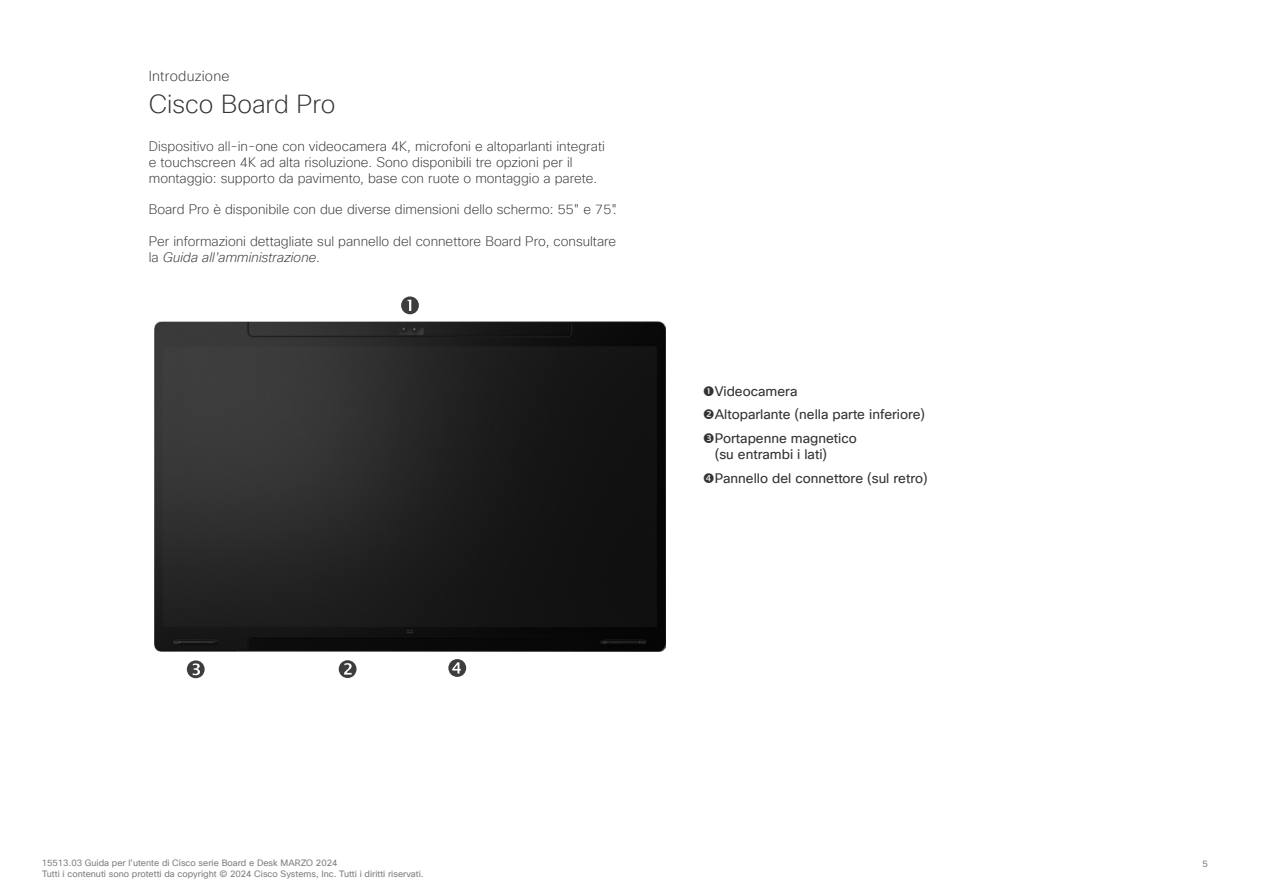
<style>
.page{position:relative;width:1263px;height:893px;background:#fff}
.page>*{position:absolute;margin:0;border:0;box-sizing:border-box;transform-origin:0 0}
.t1{font:200 25.5px "Cisco Sans TT";color:#333}
.t2{font:200 14.25px "Cisco Sans TT";letter-spacing:.015em;color:#333}
.t3{font:200 13.5px/16.2px "Cisco Sans TT";color:#333}
.t4{font:13.5px/23.7px "Cisco Sans TT";color:#333}
.t5{font:9px/10.8px "Cisco Sans TT";color:#808080}
.t6{font:9px "Cisco Sans";color:#808080}
.s1{font-family:"Cisco Sans";color:#3a3b3c}
.s2{font-style:italic}
</style>
<div class="page">
<img style="left:155px;top:322px;width:510px;height:329px">
<svg style="left:401px;top:296px;width:18px;height:18px"></svg>
<svg style="left:448px;top:659px;width:18px;height:18px"></svg>
<svg style="left:187px;top:660px;width:18px;height:18px"></svg>
<svg style="left:339px;top:660px;width:17px;height:18px"></svg>
<p class="t2" style="left:149px;top:67px;width:82px">Introduzione</p>
<h1 class="t1" style="left:149px;top:87px;width:188px">Cisco Board Pro</h1>
<p class="t3" style="left:149px;top:139px;width:458px"><span class="s1">Dispositivo all</span>-in-one con videocamera 4K, microfoni e altoparlanti integrati e touchscreen 4K ad alta risoluzione. Sono disponibili tre opzioni per il montaggio: supporto da pavimento, base con ruote o montaggio a parete.</p>
<p class="t3" style="left:149px;top:202px;width:470px">Board Pro è disponibile con due diverse dimensioni dello schermo: 55" e 75".</p>
<p class="t3" style="left:149px;top:233px;width:469px">Per informazioni dettagliate sul pannello del connettore Board Pro, consultare la <span class="s2">Guida all'amministrazione</span>.</p>
<p class="t4" style="left:715px;top:379px;width:212px">Videocamera<br>Altoparlante (nella parte inferiore)<br>Portapenne magnetico</p>
<p class="t4" style="left:715px;top:443px;width:214px">(su entrambi i lati)<br>Pannello del connettore (sul retro)</p>
<p class="t5" style="left:42px;top:858px;width:383px">15513.03 Guida per l'utente di Cisco serie Board e Desk MARZO 2024<br>Tutti i contenuti sono protetti da copyright © 2024 Cisco Systems, Inc. Tutti i diritti riservati.</p>
<p class="t6" style="left:1202px;top:858px;width:7px">5</p>
</div>
